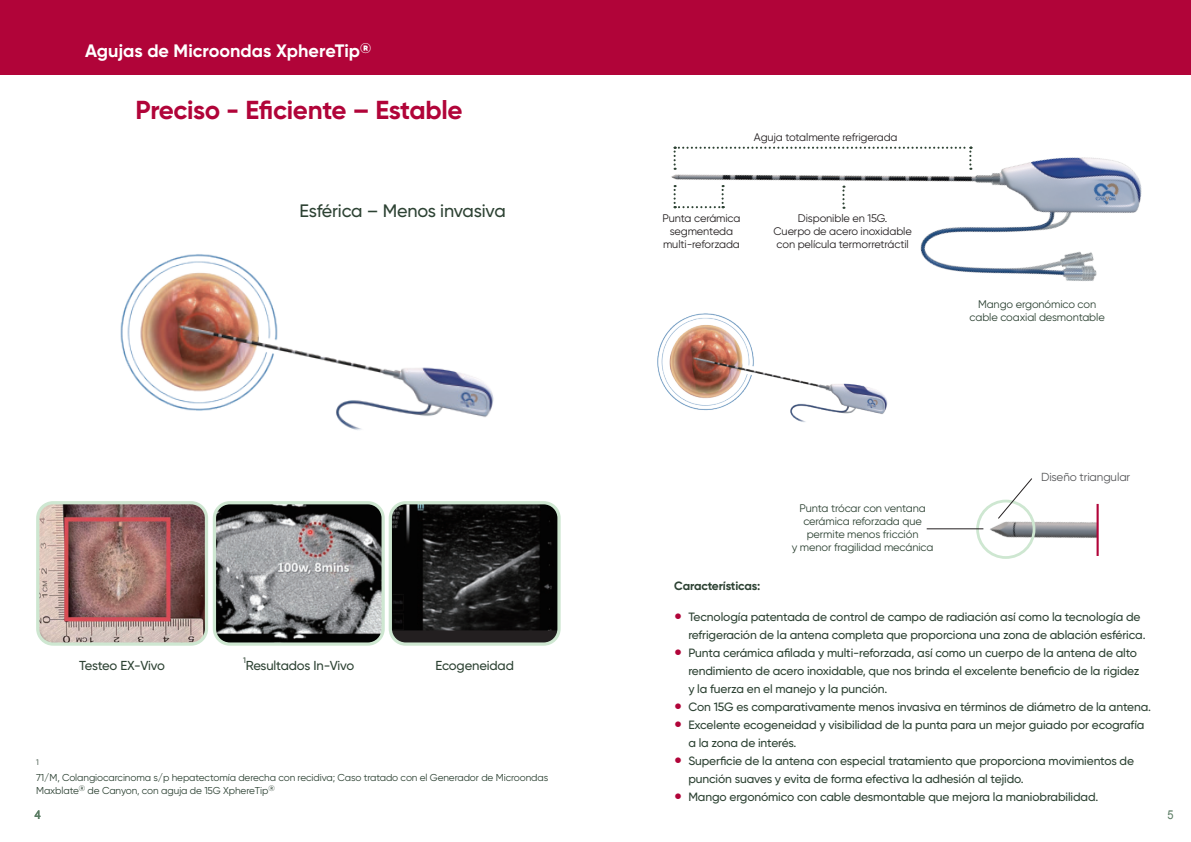
<style>
.page{position:relative;width:1191px;height:842px;background:#fff}
.page>*{position:absolute;margin:0;border:0;box-sizing:border-box;transform-origin:0 0}
.t1{font:700 26px "Gilroy";letter-spacing:-.015em;color:#b10439}
.t2{font:700 18px "Gilroy";color:#fff}
.t3{font:500 18px "Gilroy";letter-spacing:-.01em;color:#2d4233}
.t4{font:500 13px "Gilroy";letter-spacing:-.01em;color:#2d4233}
.t5{font:500 13px "Gilroy";letter-spacing:-.03em;color:#2d4233}
.t6{font:12.2px "Arial";color:#597b62;scale:.9 1}
.t7{font:500 12px/18px "Gilroy";letter-spacing:-.01em;color:#2d4233}
.t8{font:700 12px "Gilroy";letter-spacing:-.015em;color:#2d4233}
.t9{font:11.7px "Gilroy";letter-spacing:-.01em;color:#57585a}
.t10{font:11px/13px "Gilroy";letter-spacing:-.01em;color:#231f20;text-align:center}
.t11{font:11px/13px "Gilroy";letter-spacing:-.01em;color:#2d4233;text-align:center}
.t12{font:10px/13px "Gilroy";letter-spacing:-.01em;color:#2d4233}
.t13{font:8px "Gilroy";color:#2d4233}
.t14{font:500 8px "Gilroy";color:#2d4233}
.s1{font-size:25px;color:#b10439}
</style>
<div class="page">
<img style="left:637px;top:74px;width:549px;height:207px">
<img style="left:952px;top:501px;width:147px;height:58px">
<div style="left:1097px;top:506px;width:67px;height:48px;background:#fff"></div>
<div style="left:976px;top:500px;width:59px;height:59px;border:3px solid #cee7d1;border-radius:50%"></div>
<svg style="left:673px;top:147px;width:298px;height:23px"></svg>
<svg style="left:673px;top:185px;width:50px;height:23px"></svg>
<hr style="left:1096px;top:504px;width:2px;height:52px;background:#b10439">
<svg style="left:842px;top:186px;width:2px;height:23px"></svg>
<img style="left:637px;top:251px;width:288px;height:171px">
<svg style="left:997px;top:478px;width:35px;height:41px"></svg>
<hr style="left:926px;top:529px;width:57px;height:1px;background:#231f20">
<img style="left:40px;top:505px;width:164px;height:137px">
<div style="left:36px;top:501px;width:172px;height:145px;border:3px solid #cee7d1;border-radius:15px"></div>
<img style="left:217px;top:505px;width:164px;height:137px">
<div style="left:213px;top:501px;width:172px;height:145px;border:3px solid #cee7d1;border-radius:15px"></div>
<div style="left:390px;top:503px;width:169px;height:141px;background:#231f20;border-radius:15px"></div>
<img style="left:393px;top:505px;width:163px;height:125px">
<div style="left:389px;top:501px;width:171px;height:145px;border:3px solid #cee7d1;border-radius:15px"></div>
<img style="left:120px;top:254px;width:374px;height:176px">
<div style="left:0;top:0;width:1191px;height:74px;background:#b10439"></div>
<h2 class="t2" style="left:85px;top:39px;width:288px">Agujas de Microondas XphereTip<sup>®</sup></h2>
<h1 class="t1" style="left:136px;top:94px;width:329px">Preciso - Eficiente – Estable</h1>
<h2 class="t3" style="left:299px;top:200px;width:208px">Esférica – Menos invasiva</h2>
<p class="t5" style="left:79px;top:658px;width:87px">Testeo EX-Vivo</p>
<p class="t14" style="left:243px;top:656px;width:4px">1</p>
<p class="t4" style="left:246px;top:658px;width:110px">Resultados In-Vivo</p>
<p class="t4" style="left:435px;top:658px;width:80px">Ecogeneidad</p>
<p class="t13" style="left:36px;top:758px;width:4px">1</p>
<p class="t12" style="left:36px;top:771px;width:513px">71/M, Colangiocarcinoma s/p hepatectomía derecha con recidiva; Caso tratado con el Generador de Microondas<br>Maxblate<sup>®</sup> de Canyon, con aguja de 15G XphereTip<sup>®</sup></p>
<p class="t10" style="left:754px;top:130px;width:145px">Aguja totalmente refrigerada</p>
<p class="t10" style="left:662px;top:212px;width:80px">Punta cerámica segmenteda multi-reforzada</p>
<p class="t10" style="left:773px;top:212px;width:140px">Disponible en 15G.<br>Cuerpo de acero inoxidable con película termorretráctil</p>
<p class="t11" style="left:969px;top:297px;width:137px">Mango ergonómico con cable coaxial desmontable</p>
<p class="t11" style="left:792px;top:501px;width:143px">Punta trócar con ventana cerámica reforzada que permite menos fricción<br>y menor fragilidad mecánica</p>
<p class="t9" style="left:1041px;top:470px;width:91px">Diseño triangular</p>
<p class="t8" style="left:674px;top:578px;width:88px">Características:</p>
<p class="t7" style="left:688px;top:607px;width:459px;text-indent:-14px"><span class="s1">•</span> Tecnología patentada de control de campo de radiación así como la tecnología de refrigeración de la antena completa que proporciona una zona de ablación esférica.</p>
<p class="t7" style="left:688px;top:643px;width:452px;text-indent:-14px"><span class="s1">•</span> Punta cerámica afilada y multi-reforzada, así como un cuerpo de la antena de alto rendimiento de acero inoxidable, que nos brinda el excelente beneficio de la rigidez y la fuerza en el manejo y la punción.</p>
<p class="t7" style="left:674px;top:697px;width:478px"><span class="s1">•</span> Con 15G es comparativamente menos invasiva en términos de diámetro de la antena.</p>
<p class="t7" style="left:688px;top:715px;width:457px;text-indent:-14px"><span class="s1">•</span> Excelente ecogeneidad y visibilidad de la punta para un mejor guiado por ecografía a la zona de interés.</p>
<p class="t7" style="left:688px;top:751px;width:447px;text-indent:-14px"><span class="s1">•</span> Superficie de la antena con especial tratamiento que proporciona movimientos de punción suaves y evita de forma efectiva la adhesión al tejido.</p>
<p class="t7" style="left:674px;top:787px;width:426px"><span class="s1">•</span> Mango ergonómico con cable desmontable que mejora la maniobrabilidad.</p>
<p class="t6" style="left:35px;top:806px;width:8px">4</p>
<p class="t6" style="left:1167px;top:806px;width:8px">5</p>
</div>
